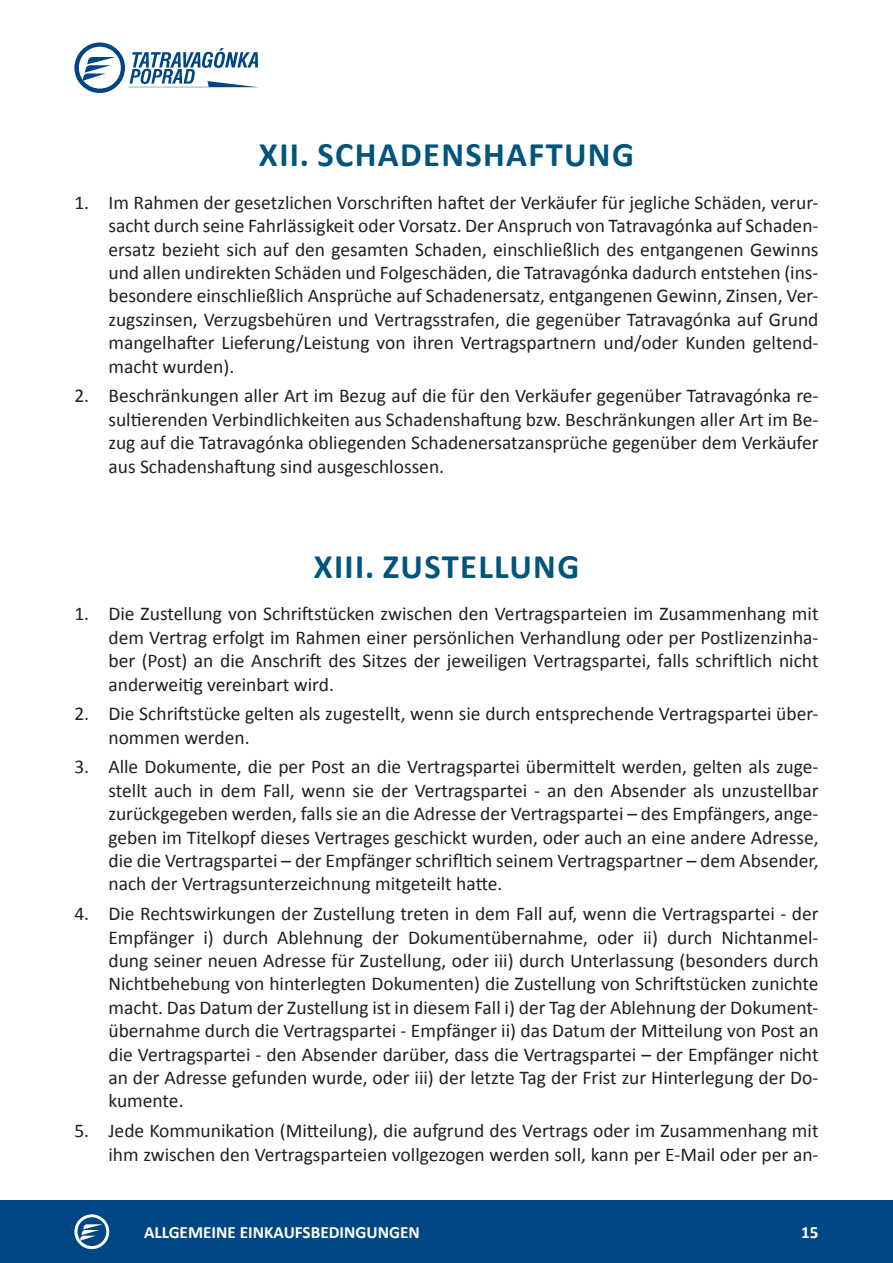
<style>
.page{position:relative;width:893px;height:1263px;background:#fff}
.page>*{position:absolute;margin:0;border:0;box-sizing:border-box;transform-origin:0 0}
.KAPITOLA{font:700 34.5px "Calibri";letter-spacing:.04em;color:#01557d}
.t1{font:19.5px/23.4px "Calibri";color:#231f20;text-align:justify}
.t2{font:700 17.25px "Calibri";color:#fff}
</style>
<div class="page">
<div style="left:0;top:1200px;width:893px;height:63px;background:#004684"></div>
<svg style="left:74px;top:1214px;width:35px;height:35px"></svg>
<svg style="left:74px;top:43px;width:184px;height:50px"></svg>
<p class="KAPITOLA" style="left:259px;top:130px;width:377px">XII. SCHADENSHAFTUNG</p>
<p class="t1" style="left:108px;top:190px;width:712px;text-indent:-34px">1. Im Rahmen der gesetzlichen Vorschriften haftet der Verkäufer für jegliche Schäden, verur&shy;sacht durch seine Fahrlässigkeit oder Vorsatz. Der Anspruch von Tatravagónka auf Schaden&shy;ersatz bezieht sich auf den gesamten Schaden, einschließlich des entgangenen Gewinns und allen undirekten Schäden und Folgeschäden, die Tatravagónka dadurch entstehen (ins&shy;besondere einschließlich Ansprüche auf Schadenersatz, entgangenen Gewinn, Zinsen, Ver&shy;zugszinsen, Verzugsbehüren und Vertragsstrafen, die gegenüber Tatravagónka auf Grund mangelhafter Lieferung/Leistung von ihren Vertragspartnern und/oder Kunden geltend&shy;macht wurden).</p>
<p class="t1" style="left:108px;top:384px;width:712px;text-indent:-34px">2. Beschränkungen aller Art im Bezug auf die für den Verkäufer gegenüber Tatravagónka re&shy;sultierenden Verbindlichkeiten aus Schadenshaftung bzw. Beschränkungen aller Art im Be&shy;zug auf die Tatravagónka obliegenden Schadenersatzansprüche gegenüber dem Verkäufer aus Schadenshaftung sind ausgeschlossen.</p>
<p class="KAPITOLA" style="left:314px;top:542px;width:267px">XIII. ZUSTELLUNG</p>
<p class="t1" style="left:108px;top:602px;width:712px;text-indent:-34px">1. Die Zustellung von Schriftstücken zwischen den Vertragsparteien im Zusammenhang mit dem Vertrag erfolgt im Rahmen einer persönlichen Verhandlung oder per Postlizenzinha&shy;ber (Post) an die Anschrift des Sitzes der jeweiligen Vertragspartei, falls schriftlich nicht anderweitig vereinbart wird.</p>
<p class="t1" style="left:108px;top:701px;width:712px;text-indent:-34px">2. Die Schriftstücke gelten als zugestellt, wenn sie durch entsprechende Vertragspartei über&shy;nommen werden.</p>
<p class="t1" style="left:108px;top:755px;width:712px;text-indent:-34px">3. Alle Dokumente, die per Post an die Vertragspartei übermittelt werden, gelten als zuge&shy;stellt auch in dem Fall, wenn sie der Vertragspartei - an den Absender als unzustellbar zurückgegeben werden, falls sie an die Adresse der Vertragspartei – des Empfängers, ange&shy;geben im Titelkopf dieses Vertrages geschickt wurden, oder auch an eine andere Adresse, die die Vertragspartei – der Empfänger schrifltich seinem Vertragspartner – dem Absender, nach der Vertragsunterzeichnung mitgeteilt hatte.</p>
<p class="t1" style="left:108px;top:901px;width:712px;text-indent:-34px">4. Die Rechtswirkungen der Zustellung treten in dem Fall auf, wenn die Vertragspartei - der Empfänger i) durch Ablehnung der Dokumentübernahme, oder ii) durch Nichtanmel&shy;dung seiner neuen Adresse für Zustellung, oder iii) durch Unterlassung (besonders durch Nichtbehebung von hinterlegten Dokumenten) die Zustellung von Schriftstücken zunichte macht. Das Datum der Zustellung ist in diesem Fall i) der Tag der Ablehnung der Dokument&shy;übernahme durch die Vertragspartei - Empfänger ii) das Datum der Mitteilung von Post an die Vertragspartei - den Absender darüber, dass die Vertragspartei – der Empfänger nicht an der Adresse gefunden wurde, oder iii) der letzte Tag der Frist zur Hinterlegung der Do&shy;kumente.</p>
<p class="t1" style="left:74px;top:1118px;width:746px;text-align:right">5. Jede Kommunikation (Mitteilung), die aufgrund des Vertrags oder im Zusammenhang mit ihm zwischen den Vertragsparteien vollgezogen werden soll, kann per E-‑Mail oder per an-</p>
<p class="t2" style="left:144px;top:1220px;width:277px">ALLGEMEINE EINKAUFSBEDINGUNGEN</p>
<p class="t2" style="left:801px;top:1220px;width:19px">15</p>
</div>
